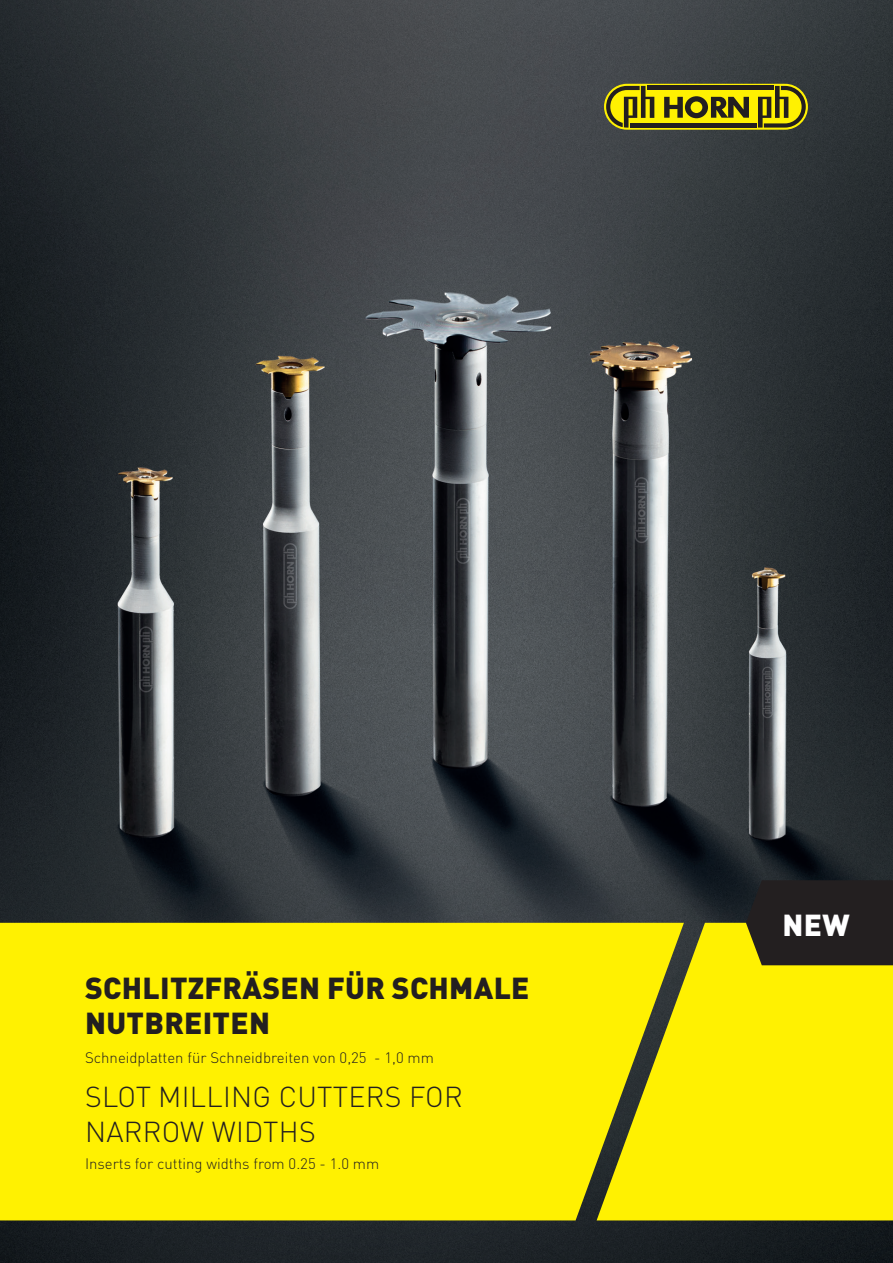
<style>
.page{position:relative;width:893px;height:1263px;background:#fff}
.page>*{position:absolute;margin:0;border:0;box-sizing:border-box;transform-origin:0 0}
.t1{font:900 30px/35px "DIN Pro";letter-spacing:.01em;color:#231f20}
.t2{font:900 30px "DIN Pro";color:#fff}
.t3{font:300 28.5px/35.1px "DIN Pro";letter-spacing:.01em;color:#231f20}
.t4{font:300 15px "DIN Pro";color:#231f20}
</style>
<div class="page">
<img style="left:0;top:0;width:893px;height:1263px">
<div style="left:0;top:923px;width:597px;height:297px;background:#fff101"></div>
<svg style="left:597px;top:923px;width:296px;height:297px;background:#f0e304"></svg>
<div style="left:604px;top:84px;width:204px;height:46px;background:#fff101;border-radius:23px"></div>
<hr style="left:647px;top:86px;width:127px;height:4px;background:#231f20">
<div style="left:630px;top:123px;width:127px;height:5px;background:#231f20"></div>
<svg style="left:606px;top:86px;width:48px;height:42px"></svg>
<svg style="left:664px;top:96px;width:85px;height:22px"></svg>
<svg style="left:758px;top:86px;width:48px;height:42px"></svg>
<div style="left:746px;top:880px;width:147px;height:85px;background:#231f20"></div>
<h1 class="t1" style="left:85px;top:969px;width:446px">SCHLITZFRÄSEN FÜR SCHMALE<br>NUTBREITEN</h1>
<p class="t4" style="left:85px;top:1046px;width:350px">Schneidplatten für Schneidbreiten von 0,25 - 1,0 mm</p>
<h2 class="t3" style="left:85px;top:1077px;width:379px">SLOT MILLING CUTTERS FOR<br>NARROW WIDTHS</h2>
<p class="t4" style="left:85px;top:1153px;width:296px">Inserts for cutting widths from 0.25 - 1.0 mm</p>
<h1 class="t2" style="left:782px;top:901px;width:69px">NEW</h1>
</div>
